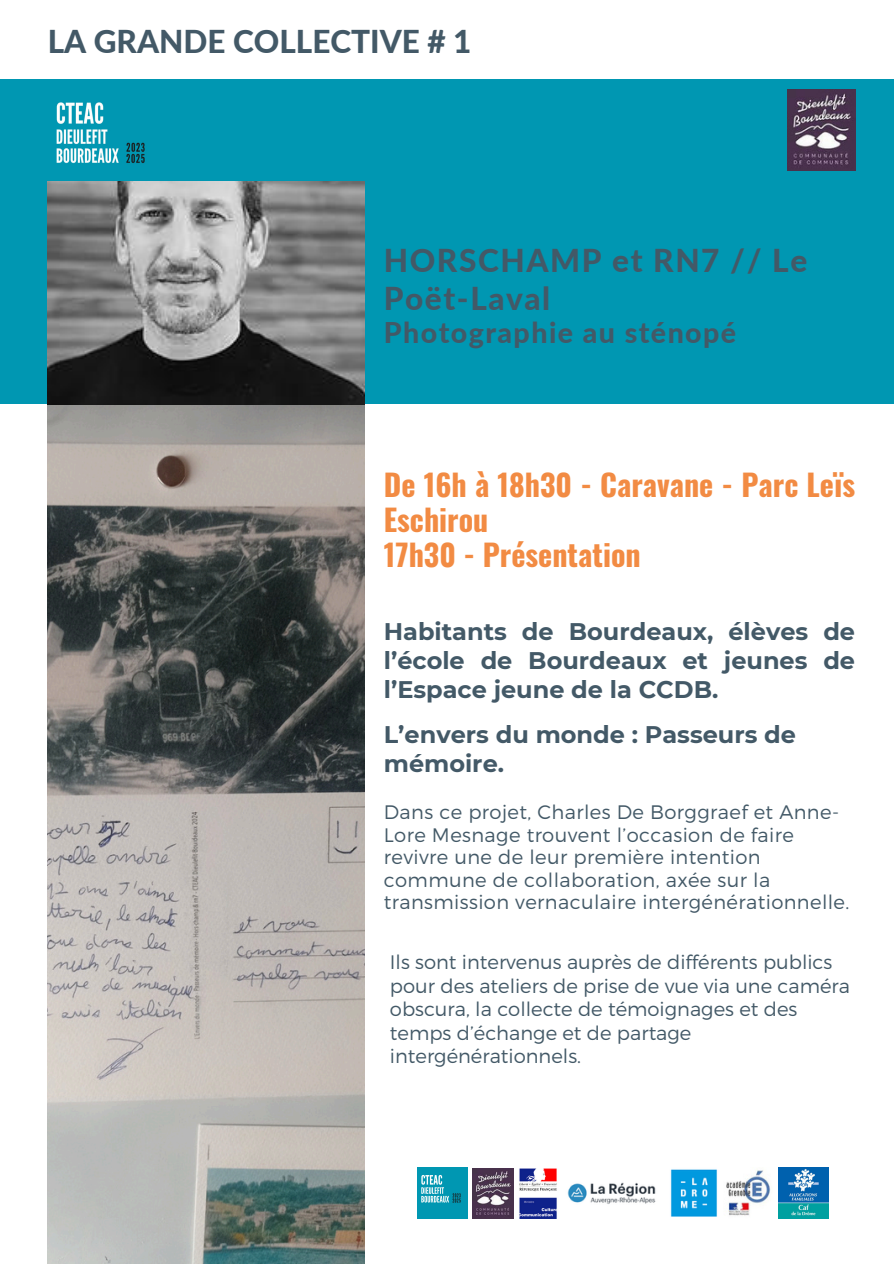
<style>
.page{position:relative;width:894px;height:1264px;background:#fff}
.page>*{position:absolute;margin:0;border:0;box-sizing:border-box;transform-origin:0 0}
.t1{font:800 31.5px/37.2px "Lato";letter-spacing:.05em;color:#435967}
.t2{font:800 31.5px "Lato";color:#435967}
.t3{font:700 30px/34.8px "Oswald";color:#f28b43}
.t4{font:800 28.5px "Lato";letter-spacing:.05em;color:#435967}
.t5{font:700 24px/29.2px "Montserrat";color:#435967;text-align:justify}
.t6{font:300 19.5px/22.5px "Montserrat";letter-spacing:.02em;color:#435967}
.t7{font:300 19.5px/23.7px "Montserrat";color:#435967}
</style>
<div class="page">
<img style="left:48px;top:404px;width:316px;height:858px">
<svg style="left:0;top:80px;width:893px;height:324px;background:#1d8da2"></svg>
<img style="left:48px;top:86px;width:112px;height:112px">
<img style="left:519px;top:1168px;width:38px;height:50px">
<img style="left:567px;top:1182px;width:89px;height:22px">
<img style="left:670px;top:1169px;width:47px;height:48px">
<img style="left:726px;top:1170px;width:45px;height:46px">
<img style="left:778px;top:1167px;width:50px;height:51px">
<img style="left:417px;top:1167px;width:50px;height:51px">
<img style="left:472px;top:1168px;width:42px;height:50px">
<img style="left:787px;top:89px;width:67px;height:81px">
<p class="t2" style="left:48px;top:21px;width:425px">LA GRANDE COLLECTIVE # 1</p>
<p class="t1" style="left:384px;top:241px;width:425px">HORSCHAMP et RN7 // Le<br>Poët-Laval</p>
<p class="t4" style="left:384px;top:315px;width:354px">Photographie au sténopé</p>
<p class="t3" style="left:384px;top:466px;width:472px">De 16h à 18h30 - Caravane - Parc Leïs<br>Eschirou<br>17h30 - Présentation</p>
<h2 class="t5" style="left:384px;top:616px;width:472px">Habitants de Bourdeaux, élèves de l’école de Bourdeaux et jeunes de l’Espace jeune de la CCDB.</h2>
<h2 class="t5" style="left:384px;top:719px;width:413px">L’envers du monde : Passeurs de mémoire.</h2>
<h3 class="t6" style="left:384px;top:800px;width:467px">Dans ce projet, Charles De Borggraef et Anne-Lore Mesnage trouvent l’occasion de faire revivre une de leur première intention commune de collaboration, axée sur la transmission vernaculaire intergénérationnelle.</h3>
<h3 class="t7" style="left:390px;top:949px;width:461px">Ils sont intervenus auprès de différents publics pour des ateliers de prise de vue via une caméra obscura, la collecte de témoignages et des temps d’échange et de partage intergénérationnels.</h3>
</div>
